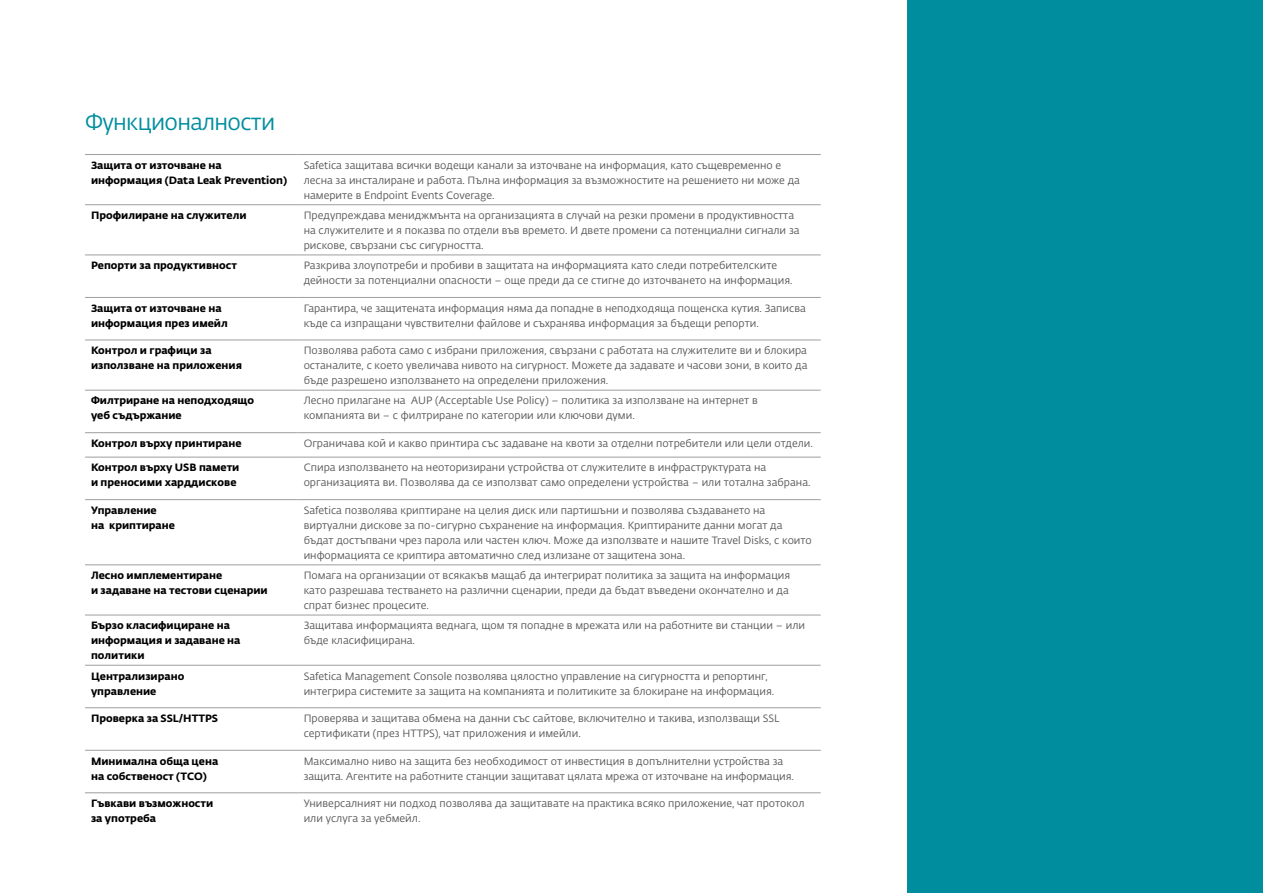
<style>
.page{position:relative;width:1263px;height:893px;background:#fff}
.page>*{position:absolute;margin:0;border:0;box-sizing:border-box;transform-origin:0 0}
.t1{font:22.5px "Fedra Sans Alt Pro Book LF";letter-spacing:-.03em;color:#008e9e}
.t2{font:10.5px/15px "Fedra Sans Alt Pro Book LF";color:#555756}
.t3{font:10.5px/15px "Fedra Sans Alt Pro Bold LF";color:#000}
</style>
<div class="page">
<div style="left:908px;top:0;width:355px;height:893px;background:#008e9e"></div>
<hr style="left:85px;top:204px;width:213px;height:1px;background:#9d9e9e">
<hr style="left:298px;top:204px;width:523px;height:1px;background:#9d9e9e">
<hr style="left:85px;top:255px;width:213px;height:1px;background:#9d9e9e">
<hr style="left:298px;top:255px;width:523px;height:1px;background:#9d9e9e">
<hr style="left:85px;top:297px;width:213px;height:1px;background:#9d9e9e">
<hr style="left:298px;top:297px;width:523px;height:1px;background:#9d9e9e">
<hr style="left:85px;top:340px;width:213px;height:1px;background:#9d9e9e">
<hr style="left:298px;top:340px;width:523px;height:1px;background:#9d9e9e">
<hr style="left:85px;top:390px;width:213px;height:1px;background:#9d9e9e">
<hr style="left:298px;top:390px;width:523px;height:1px;background:#9d9e9e">
<hr style="left:85px;top:432px;width:213px;height:1px;background:#9d9e9e">
<hr style="left:298px;top:432px;width:523px;height:1px;background:#9d9e9e">
<hr style="left:85px;top:457px;width:213px;height:1px;background:#9d9e9e">
<hr style="left:298px;top:457px;width:523px;height:1px;background:#9d9e9e">
<hr style="left:85px;top:499px;width:213px;height:1px;background:#9d9e9e">
<hr style="left:298px;top:499px;width:523px;height:1px;background:#9d9e9e">
<hr style="left:85px;top:564px;width:213px;height:1px;background:#9d9e9e">
<hr style="left:298px;top:564px;width:523px;height:1px;background:#9d9e9e">
<hr style="left:85px;top:615px;width:213px;height:1px;background:#9d9e9e">
<hr style="left:298px;top:615px;width:523px;height:1px;background:#9d9e9e">
<hr style="left:85px;top:665px;width:213px;height:1px;background:#9d9e9e">
<hr style="left:298px;top:665px;width:523px;height:1px;background:#9d9e9e">
<hr style="left:85px;top:707px;width:213px;height:1px;background:#9d9e9e">
<hr style="left:298px;top:707px;width:523px;height:1px;background:#9d9e9e">
<hr style="left:85px;top:750px;width:213px;height:1px;background:#9d9e9e">
<hr style="left:298px;top:750px;width:523px;height:1px;background:#9d9e9e">
<hr style="left:85px;top:792px;width:213px;height:1px;background:#9d9e9e">
<hr style="left:298px;top:792px;width:523px;height:1px;background:#9d9e9e">
<hr style="left:85px;top:154px;width:213px;height:1px;background:#9d9e9e">
<hr style="left:298px;top:154px;width:523px;height:1px;background:#9d9e9e">
<h1 class="t1" style="left:85px;top:107px;width:192px">Функционалности</h1>
<p class="t3" style="left:91px;top:157px;width:197px">Защита от източване на информация (Data Leak Prevention)</p>
<p class="t2" style="left:304px;top:157px;width:498px">Safetica защитава всички водещи канали за източване на информация, като същевременно е лесна за инсталиране и работа. Пълна информация за възможностите на решението ни може да намерите в Endpoint Events Coverage.</p>
<p class="t3" style="left:91px;top:207px;width:157px">Профилиране на служители</p>
<p class="t2" style="left:304px;top:207px;width:497px">Предупреждава мениджмънта на организацията в случай на резки промени в продуктивността на служителите и я показва по отдели във времето. И двете промени са потенциални сигнали за рискове, свързани със сигурността.</p>
<p class="t3" style="left:91px;top:257px;width:147px">Репорти за продуктивност</p>
<p class="t2" style="left:304px;top:258px;width:490px">Разкрива злоупотреби и пробиви в защитата на информацията като следи потребителските дейности за потенциални опасности – още преди да се стигне до източването на информация.</p>
<p class="t3" style="left:91px;top:300px;width:138px">Защита от източване на информация през имейл</p>
<p class="t2" style="left:304px;top:300px;width:504px">Гарантира, че защитената информация няма да попадне в неподходяща пощенска кутия. Записва къде са изпращани чувствителни файлове и съхранява информация за бъдещи репорти.</p>
<p class="t3" style="left:91px;top:342px;width:152px">Контрол и графици за използване на приложения</p>
<p class="t2" style="left:304px;top:343px;width:505px;text-align:justify">Позволява работа само с избрани приложения, свързани с работата на служителите ви и блокира останалите, с което увеличава нивото на сигурност. Можете да задавате и часови зони, в които да бъде разрешено използването на определени приложения.</p>
<p class="t3" style="left:91px;top:392px;width:165px">Филтриране на неподходящо уеб съдържание</p>
<p class="t2" style="left:304px;top:393px;width:456px">Лесно прилагане на AUP (Acceptable Use Policy) – политика за използване на интернет в компанията ви – с филтриране по категории или ключови думи.</p>
<p class="t3" style="left:91px;top:435px;width:152px">Контрол върху принтиране</p>
<p class="t2" style="left:304px;top:435px;width:511px">Ограничава кой и какво принтира със задаване на квоти за отделни потребители или цели отдели.</p>
<p class="t3" style="left:91px;top:459px;width:150px">Контрол върху USB памети и преносими харддискове</p>
<p class="t2" style="left:304px;top:460px;width:508px">Спира използването на неоторизирани устройства от служителите в инфраструктурата на организацията ви. Позволява да се използват само определени устройства – или тотална забрана.</p>
<p class="t3" style="left:91px;top:502px;width:85px">Управление<br>на криптиране</p>
<p class="t2" style="left:304px;top:502px;width:510px">Safetica позволява криптиране на целия диск или партишъни и позволява създаването на виртуални дискове за по-сигурно съхранение на информация. Криптираните данни могат да бъдат достъпвани чрез парола или частен ключ. Може да използвате и нашите Travel Disks, с които информацията се криптира автоматично след излизане от защитена зона.</p>
<p class="t3" style="left:91px;top:567px;width:178px">Лесно имплементиране<br>и задаване на тестови сценарии</p>
<p class="t2" style="left:304px;top:568px;width:488px">Помага на организации от всякакъв мащаб да интегрират политика за защита на информация като разрешава тестването на различни сценарии, преди да бъдат въведени окончателно и да спрат бизнес процесите.</p>
<p class="t3" style="left:91px;top:617px;width:151px">Бързо класифициране на информация и задаване на политики</p>
<p class="t2" style="left:304px;top:618px;width:503px">Защитава информацията веднага, щом тя попадне в мрежата или на работните ви станции – или бъде класифицирана.</p>
<p class="t3" style="left:91px;top:667px;width:95px">Централизирано управление</p>
<p class="t2" style="left:304px;top:668px;width:472px">Safetica Management Console позволява цялостно управление на сигурността и репортинг, интегрира системите за защита на компанията и политиките за блокиране на информация.</p>
<p class="t3" style="left:91px;top:710px;width:128px">Проверка за SSL/HTTPS</p>
<p class="t2" style="left:304px;top:710px;width:477px">Проверява и защитава обмена на данни със сайтове, включително и такива, използващи SSL сертификати (през HTTPS), чат приложения и имейли.</p>
<p class="t3" style="left:91px;top:752px;width:129px">Минимална обща цена на собственост (TCO)</p>
<p class="t2" style="left:304px;top:753px;width:492px">Максимално ниво на защита без необходимост от инвестиция в допълнителни устройства за защита. Агентите на работните станции защитават цялата мрежа от източване на информация.</p>
<p class="t3" style="left:91px;top:795px;width:124px">Гъвкави възможности за употреба</p>
<p class="t2" style="left:304px;top:796px;width:502px">Универсалният ни подход позволява да защитавате на практика всяко приложение, чат протокол или услуга за уебмейл.</p>
</div>
